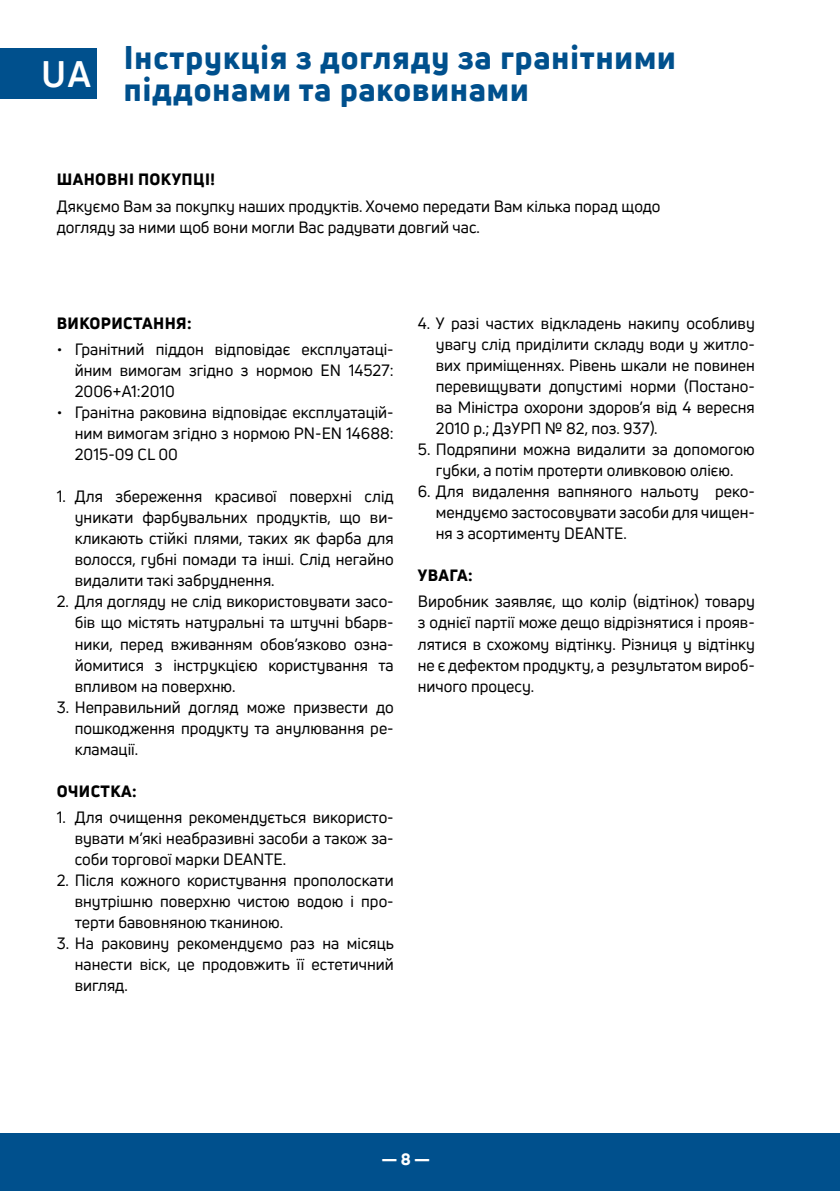
<style>
.page{position:relative;width:840px;height:1191px;background:#fff}
.page>*{position:absolute;margin:0;border:0;box-sizing:border-box;transform-origin:0 0}
.TYTUL{font:700 36px "Uni Neue";color:#fff}
.TYTUL-2{font:800 32px/32px "Uni Neue";letter-spacing:.03em;color:#00508d}
.TEXT{font:16px/21px "Uni Neue";color:#000;text-align:justify}
.PODTYTUL{font:800 16px "Uni Neue";letter-spacing:.025em;color:#000}
.t1{font:800 16px "Uni Neue";color:#fff}
</style>
<div class="page">
<div style="left:0;top:1133px;width:839px;height:58px;background:#00508d"></div>
<div style="left:0;top:48px;width:96px;height:51px;background:#00508d"></div>
<p class="TYTUL" style="left:41px;top:52px;width:51px">UA</p>
<p class="TYTUL-2" style="left:124px;top:41px;width:553px">Інструкція з догляду за гранітними піддонами та раковинами</p>
<p class="PODTYTUL" style="left:57px;top:168px;width:159px">ШАНОВНІ ПОКУПЦІ!</p>
<p class="TEXT" style="left:57px;top:195px;width:605px">Дякуємо Вам за покупку наших продуктів. Хочемо передати Вам кілька порад щодо догляду за ними щоб вони могли Вас радувати довгий час.</p>
<p class="PODTYTUL" style="left:57px;top:312px;width:136px">ВИКОРИСТАННЯ:</p>
<p class="TEXT" style="left:75px;top:339px;width:320px;text-indent:-18px">• Гранітний піддон відповідає експлуатаці&shy;йним вимогам згідно з нормою EN 14527:<br>2006+A1:2010</p>
<p class="TEXT" style="left:75px;top:402px;width:320px;text-indent:-18px">• Гранітна раковина відповідає експлуатацій&shy;ним вимогам згідно з нормою PN-EN 14688:<br>2015-09 CL 00</p>
<p class="TEXT" style="left:75px;top:486px;width:320px;text-indent:-18px">1. Для збереження красивої поверхні слід уникати фарбувальних продуктів, що ви&shy;кликають стійкі плями, таких як фарба для волосся, губні помади та інші. Слід негайно видалити такі забруднення.</p>
<p class="TEXT" style="left:75px;top:591px;width:320px;text-indent:-18px">2. Для догляду не слід використовувати засо&shy;бів що містять натуральні та штучні bбарв&shy;ники, перед вживанням обов’язково озна&shy;йомитися з інструкцією користування та впливом на поверхню.</p>
<p class="TEXT" style="left:75px;top:696px;width:320px;text-indent:-18px">3. Неправильний догляд може призвести до пошкодження продукту та анулювання ре&shy;кламації.</p>
<p class="PODTYTUL" style="left:57px;top:780px;width:81px">ОЧИСТКА:</p>
<p class="TEXT" style="left:75px;top:807px;width:320px;text-indent:-18px">1. Для очищення рекомендується використо&shy;вувати м’які неабразивні засоби а також за&shy;соби торгової марки DEANTE.</p>
<p class="TEXT" style="left:75px;top:870px;width:320px;text-indent:-18px">2. Після кожного користування прополоскати внутрішню поверхню чистою водою і про&shy;терти бавовняною тканиною.</p>
<p class="TEXT" style="left:75px;top:933px;width:320px;text-indent:-18px">3. На раковину рекомендуємо раз на місяць нанести віск, це продовжить її естетичний вигляд.</p>
<p class="TEXT" style="left:435px;top:312px;width:320px;text-indent:-18px">4. У разі частих відкладень накипу особливу увагу слід приділити складу води у житло&shy;вих приміщеннях. Рівень шкали не повинен перевищувати допустимі норми (Постано&shy;ва Міністра охорони здоров’я від 4 вересня 2010 р.; ДзУРП № 82, поз. 937).</p>
<p class="TEXT" style="left:417px;top:438px;width:338px;text-align:center">5. Подряпини можна видалити за допомогою губки, а потім протерти оливковою олією.</p>
<p class="TEXT" style="left:435px;top:480px;width:320px;text-indent:-18px">6. Для видалення вапняного нальоту реко&shy;мендуємо застосовувати засоби для чищен&shy;ня з асортименту DEANTE.</p>
<p class="PODTYTUL" style="left:417px;top:564px;width:56px">УВАГА:</p>
<p class="TEXT" style="left:417px;top:591px;width:338px">Виробник заявляє, що колір (відтінок) товару з однієї партії може дещо відрізнятися і прояв&shy;лятися в схожому відтінку. Різниця у відтінку не є дефектом продукту, а результатом вироб&shy;ничого процесу.</p>
<p class="t1" style="left:381px;top:1148px;width:50px">— 8 —</p>
</div>
